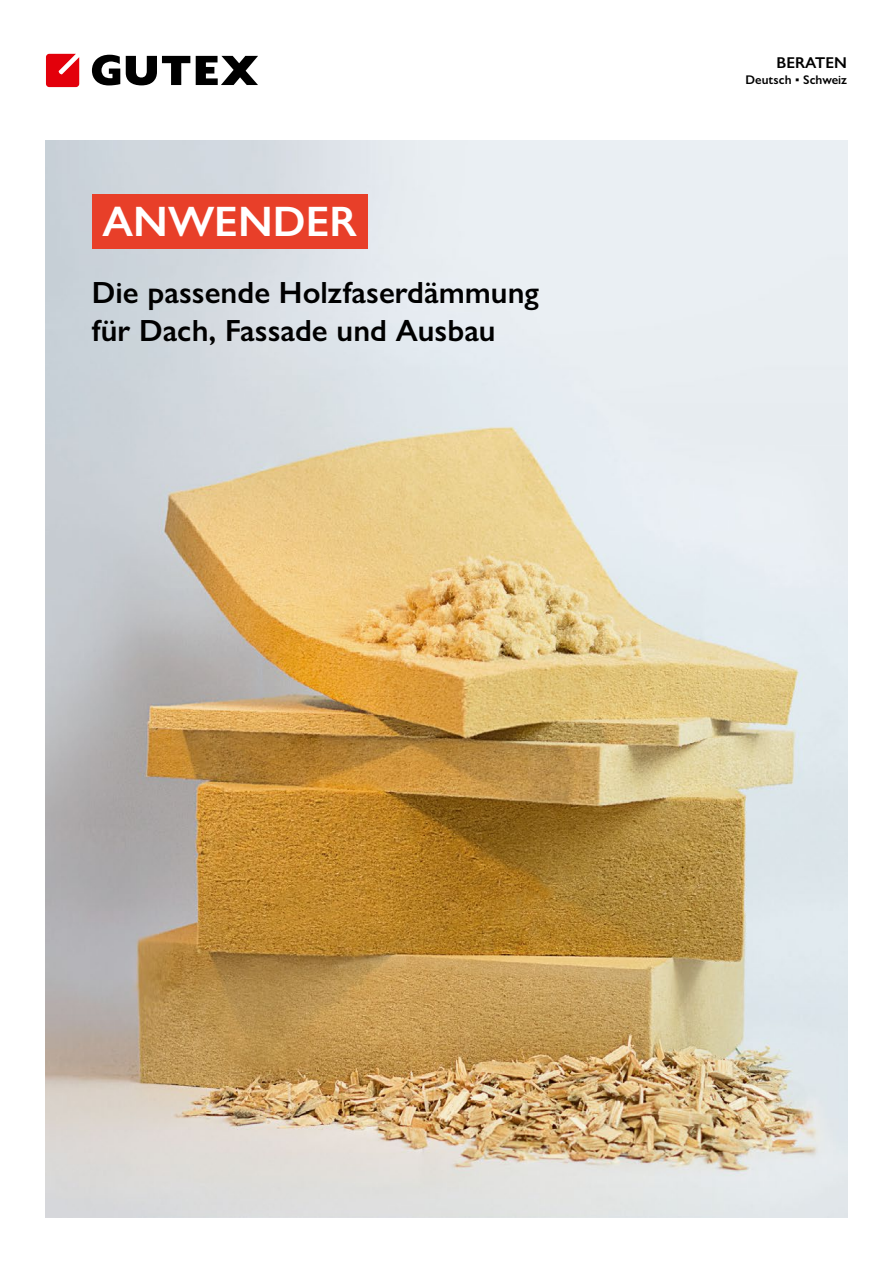
<style>
.page{position:relative;width:893px;height:1263px;background:#fff}
.page>*{position:absolute;margin:0;border:0;box-sizing:border-box;transform-origin:0 0}
.t1{font:600 42.75px "Gill Sans Nova";color:#fff}
.t2{font:600 30.75px/38.4px "Gill Sans Nova";color:#000}
.t3{font:600 15.75px "Gill Sans Nova";color:#000}
.t4{font:600 12.6px "Gill Sans Nova";color:#000}
</style>
<div class="page">
<img style="left:46px;top:141px;width:801px;height:1076px">
<div style="left:92px;top:195px;width:276px;height:54px;background:#e83f29"></div>
<svg style="left:196px;top:56px;width:62px;height:29px"></svg>
<svg style="left:126px;top:56px;width:64px;height:29px"></svg>
<svg style="left:92px;top:55px;width:28px;height:30px"></svg>
<svg style="left:46px;top:54px;width:33px;height:33px"></svg>
<h1 class="t1" style="left:103px;top:196px;width:256px">ANWENDER</h1>
<p class="t2" style="left:92px;top:273px;width:449px">Die passende Holzfaserdämmung für Dach, Fassade und Ausbau</p>
<p class="t3" style="left:776px;top:53px;width:72px">BERATEN</p>
<p class="t4" style="left:746px;top:72px;width:103px">Deutsch ▪ Schweiz</p>
</div>
